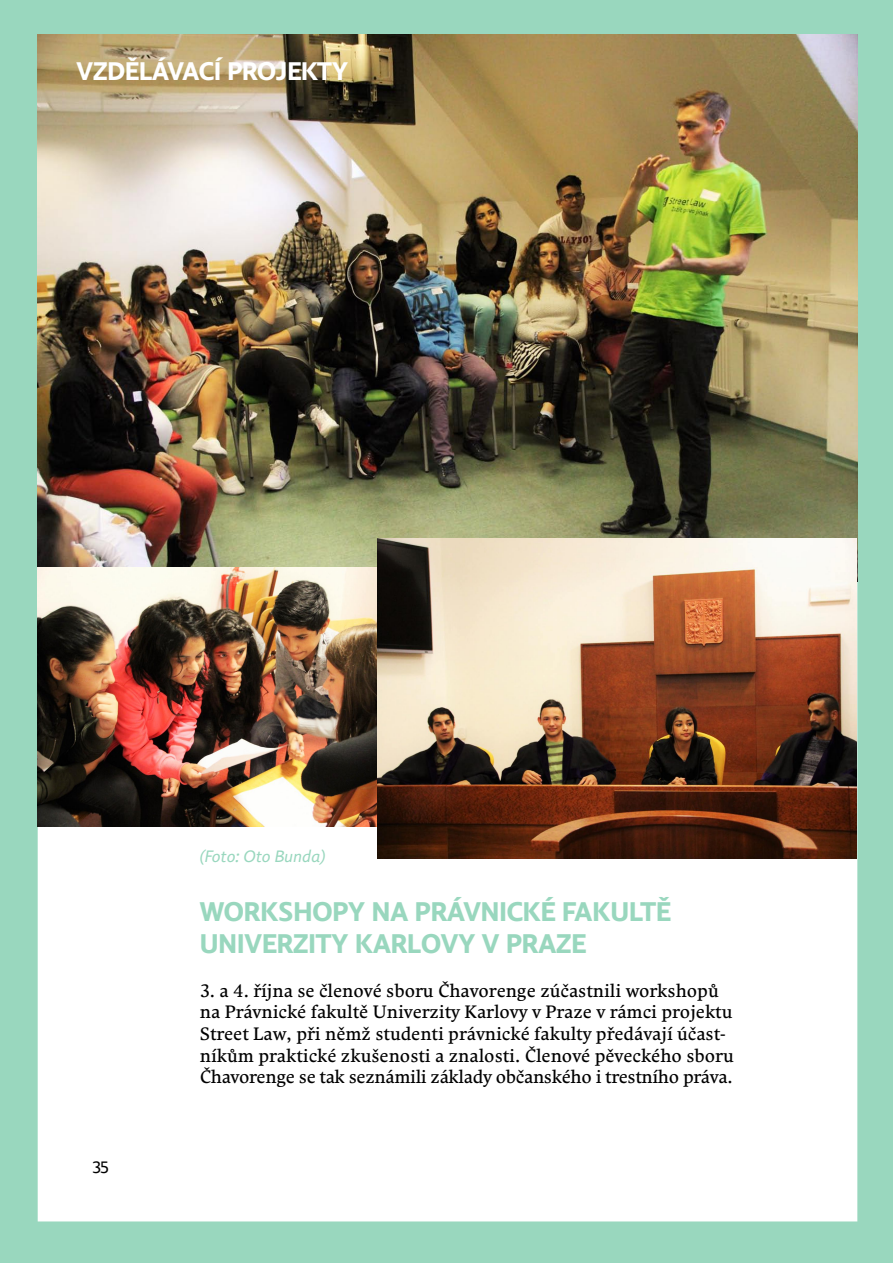
<style>
.page{position:relative;width:893px;height:1263px;background:#99d7be}
.page>*{position:absolute;margin:0;border:0;box-sizing:border-box;transform-origin:0 0}
.t1{font:700 27px/32.4px "Comenia Sans";color:#99d7be}
.t2{font:700 25.5px "Comenia Sans";color:#fff}
.t3{font:18px/21.6px "Comenia Serif";color:#000}
.t4{font:italic 16.5px "Comenia Sans";color:#99d7be}
.t5{font:16.5px "Comenia Sans";color:#000}
</style>
<div class="page">
<div style="left:38px;top:36px;width:819px;height:1185px;background:#fff"></div>
<img style="left:38px;top:35px;width:819px;height:532px">
<img style="left:38px;top:567px;width:339px;height:259px">
<img style="left:377px;top:539px;width:480px;height:320px">
<p class="t2" style="left:76px;top:55px;width:273px">VZDĚLÁVACÍ PROJEKTY</p>
<p class="t5" style="left:93px;top:1157px;width:18px">35</p>
<p class="t4" style="left:200px;top:845px;width:127px">(Foto: Oto Bunda)</p>
<p class="t1" style="left:200px;top:896px;width:472px">WORKSHOPY NA PRÁVNICKÉ FAKULTĚ<br>UNIVERZITY KARLOVY V PRAZE</p>
<p class="t3" style="left:200px;top:979px;width:535px">3. a 4. října se členové sboru Čhavorenge zúčastnili workshopů na Právnické fakultě Univerzity Karlovy v Praze v rámci projektu Street Law, při němž studenti právnické fakulty předávají účast&shy;níkům praktické zkušenosti a znalosti. Členové pěveckého sboru Čhavorenge se tak seznámili základy občanského i trestního práva.</p>
</div>
